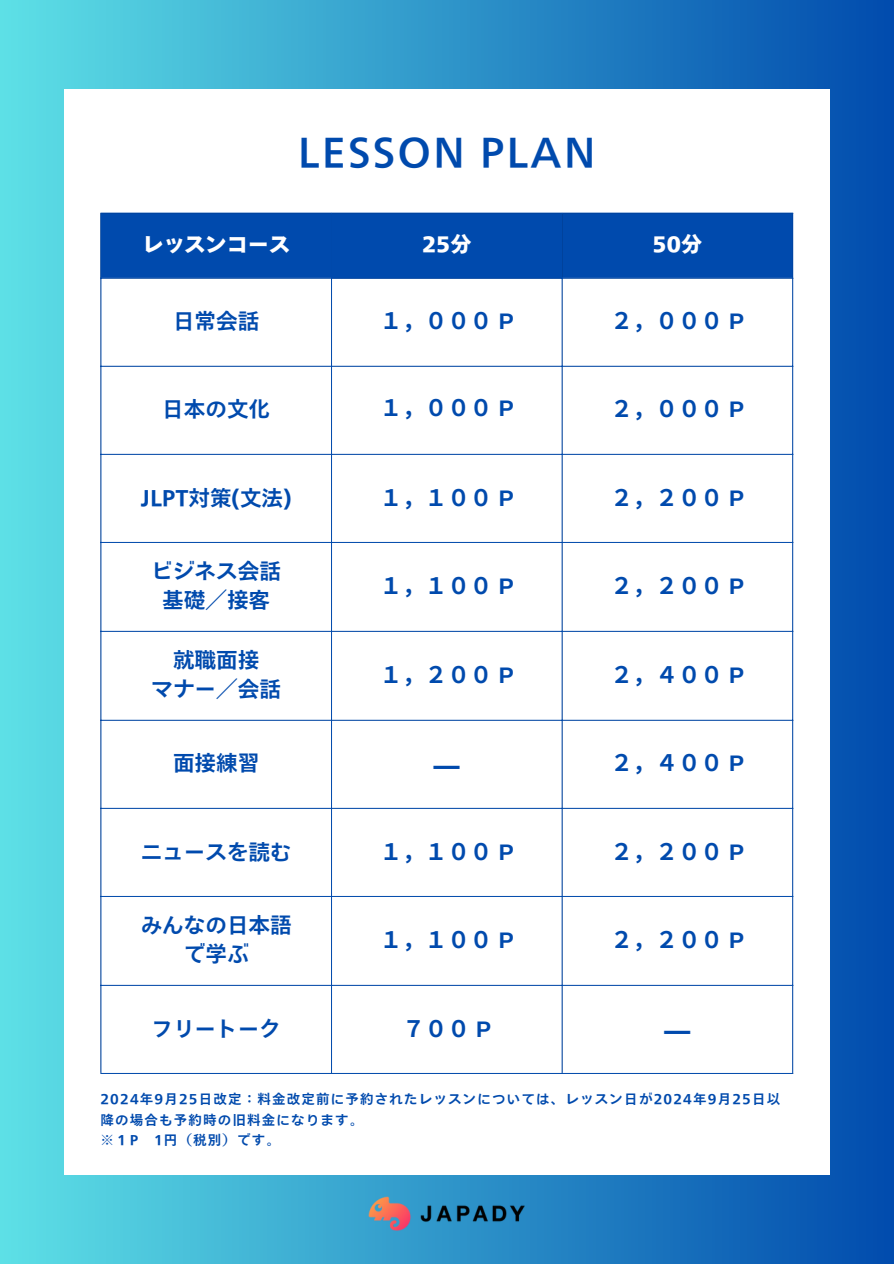
<style>
.page{position:relative;width:894px;height:1264px;background:#fff}
.page>*{position:absolute;margin:0;border:0;box-sizing:border-box;transform-origin:0 0}
.t1{font:500 39.6px "Tazugane Info Std N";letter-spacing:.055em;color:#004aad}
.t2{font:700 28.35px "Noto Sans";color:#004aad}
.t3{font:700 22.5px "Noto Sans CJ Ksc";color:#004aad}
.t4{font:700 21.6px "Tazugane Info Std N";color:#004aad}
.t5{font:900 21.15px "Tazugane Info Std N";color:#fff}
.t6{font:700 13.5px/20.2px "Tazugane Info Std N";letter-spacing:.085em;color:#004aad}
.s1{font-family:"Arimo"}
</style>
<div class="page">
<div style="left:0;top:0;width:893px;height:1263px;background:linear-gradient(to right,#5ee0e6,#034cae)"></div>
<div style="left:64px;top:89px;width:765px;height:1085px;background:#fff"></div>
<div style="left:101px;top:214px;width:691px;height:64px;background:#004aad"></div>
<svg style="left:101px;top:279px;width:691px;height:793px"></svg>
<hr style="left:100px;top:214px;width:1px;height:858px;background:#004aad">
<hr style="left:331px;top:214px;width:1px;height:858px;background:#004aad">
<hr style="left:561px;top:214px;width:1px;height:858px;background:#004aad">
<hr style="left:792px;top:214px;width:1px;height:858px;background:#004aad">
<hr style="left:100px;top:213px;width:693px;height:1px;background:#004aad">
<hr style="left:100px;top:278px;width:693px;height:1px;background:#004aad">
<hr style="left:100px;top:366px;width:693px;height:1px;background:#004aad">
<hr style="left:100px;top:454px;width:693px;height:1px;background:#004aad">
<hr style="left:100px;top:542px;width:693px;height:1px;background:#004aad">
<hr style="left:100px;top:631px;width:693px;height:1px;background:#004aad">
<hr style="left:100px;top:719px;width:693px;height:1px;background:#004aad">
<hr style="left:100px;top:807px;width:693px;height:1px;background:#004aad">
<hr style="left:100px;top:896px;width:693px;height:1px;background:#004aad">
<hr style="left:100px;top:984px;width:693px;height:1px;background:#004aad">
<hr style="left:100px;top:1072px;width:693px;height:1px;background:#004aad">
<img style="left:346px;top:1174px;width:200px;height:78px">
<p class="t1" style="left:298px;top:126px;width:299px">LESSON PLAN</p>
<h1 class="t5" style="left:142px;top:230px;width:149px">レッスンコース</h1>
<p class="t5" style="left:422px;top:230px;width:51px">25分</p>
<p class="t5" style="left:652px;top:230px;width:51px">50分</p>
<p class="t4" style="left:173px;top:307px;width:88px">日常会話</p>
<p class="t3" style="left:380px;top:303px;width:135px">１，０００ <span class="s1">P</span></p>
<p class="t3" style="left:610px;top:303px;width:135px">２，０００ <span class="s1">P</span></p>
<p class="t4" style="left:162px;top:395px;width:109px">日本の文化</p>
<p class="t3" style="left:380px;top:390px;width:135px">１，０００ <span class="s1">P</span></p>
<p class="t3" style="left:610px;top:391px;width:135px">２，０００ <span class="s1">P</span></p>
<p class="t4" style="left:141px;top:483px;width:152px">JLPT対策(文法)</p>
<p class="t3" style="left:380px;top:479px;width:135px">１，１００ <span class="s1">P</span></p>
<p class="t3" style="left:610px;top:479px;width:135px">２，２００ <span class="s1">P</span></p>
<p class="t4" style="left:151px;top:556px;width:131px">ビジネス会話</p>
<p class="t4" style="left:162px;top:585px;width:109px">基礎／接客</p>
<p class="t4" style="left:173px;top:645px;width:88px">就職面接</p>
<p class="t4" style="left:151px;top:674px;width:131px">マナー／会話</p>
<p class="t4" style="left:173px;top:749px;width:88px">面接練習</p>
<p class="t3" style="left:380px;top:567px;width:135px">１，１００ <span class="s1">P</span></p>
<p class="t3" style="left:610px;top:567px;width:135px">２，２００ <span class="s1">P</span></p>
<p class="t3" style="left:380px;top:656px;width:135px">１，２００ <span class="s1">P</span></p>
<p class="t3" style="left:610px;top:656px;width:135px">２，４００ <span class="s1">P</span></p>
<p class="t2" style="left:432px;top:744px;width:30px">―</p>
<p class="t3" style="left:610px;top:745px;width:135px">２，４００ <span class="s1">P</span></p>
<p class="t4" style="left:141px;top:837px;width:152px">ニュースを読む</p>
<p class="t3" style="left:380px;top:833px;width:135px">１，１００ <span class="s1">P</span></p>
<p class="t3" style="left:610px;top:833px;width:135px">２，２００ <span class="s1">P</span></p>
<p class="t4" style="left:141px;top:910px;width:152px">みんなの日本語</p>
<p class="t4" style="left:184px;top:939px;width:66px">で学ぶ</p>
<p class="t3" style="left:380px;top:921px;width:135px">１，１００ <span class="s1">P</span></p>
<p class="t3" style="left:610px;top:921px;width:135px">２，２００ <span class="s1">P</span></p>
<p class="t4" style="left:151px;top:1014px;width:131px">フリートーク</p>
<p class="t3" style="left:402px;top:1010px;width:90px">７００ <span class="s1">P</span></p>
<p class="t2" style="left:663px;top:1009px;width:30px">―</p>
<p class="t6" style="left:100px;top:1089px;width:681px">2024年9月 25日改定：料金改定前に予約されたレッスンについては、レッスン日が2024年9月 25日以降の場合も予約時の旧料金になります。</p>
<p class="t6" style="left:100px;top:1129px;width:181px">※１P 1円（税別）です。</p>
</div>
